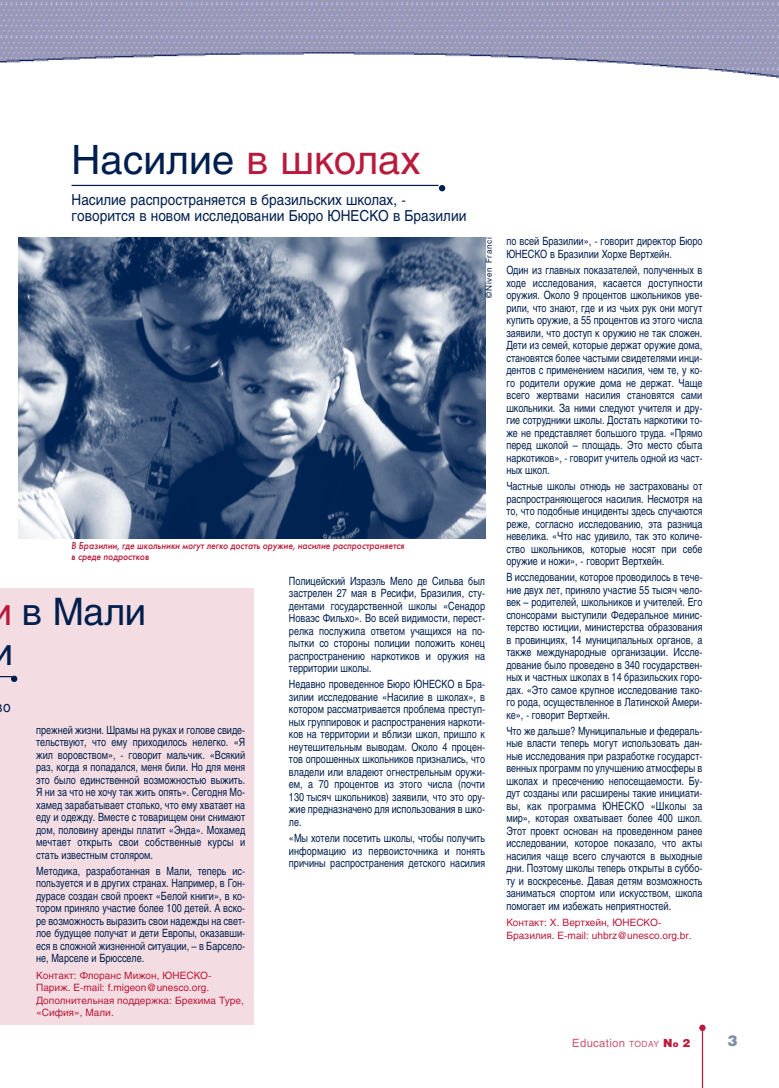
<style>
.page{position:relative;width:779px;height:1088px;background:#fff}
.page>*{position:absolute;margin:0;border:0;box-sizing:border-box;transform-origin:0 0}
.t1{font:40px "Helios";color:#001f4e}
.t2{font:37.5px/40px "Helios";color:#001f4e}
.t3{font:15px/16.2px "Helios";color:#001f4e;scale:.9 1}
.t4{font:900 15px "Helios";color:#808fa7}
.t5{font:11.25px/12.5px "Helios";color:#001f4e;text-align:justify;scale:.8 1}
.t6{font:11.25px "Helios";letter-spacing:.03em;color:#c8556d}
.t7{font:10px/12.5px "Helios";color:#b81b3b}
.t8{font:italic 10px/11.2px "Futura Futuris C";color:#b81b3b;scale:.92 1}
.t9{font:8.12px "Helios";letter-spacing:.085em;color:#001f4e}
.s1{color:#b81b3b}
.s2{font-size:8.5px}
.s3{font-weight:900;color:#b81b3b}
.s4{font-weight:900;font-size:8.75px;color:#b81b3b}
</style>
<div class="page">
<img style="left:18px;top:237px;width:467px;height:301px">
<div style="left:0;top:588px;width:253px;height:436px;background:#f4dde2"></div>
<div style="left:699px;top:1024px;width:6px;height:7px;background:#b81b3b;border-radius:50%"></div>
<hr style="left:702px;top:1027px;width:1px;height:60px;background:#b81b3b">
<img style="left:0;top:0;width:779px;height:5px">
<img style="left:0;top:5px;width:779px;height:74px">
<hr style="left:72px;top:185px;width:366px;height:1px;background:#001f4e">
<svg style="left:439px;top:185px;width:6px;height:6px"></svg>
<svg style="left:0;top:676px;width:12px;height:1px"></svg>
<div style="left:11px;top:675px;width:6px;height:7px;background:#001f4e;border-radius:50%"></div>
<h1 class="t1" style="left:72px;top:144px;width:351px">Насилие <span class="s1">в школах</span></h1>
<h3 class="t3" style="left:72px;top:193px;width:440px">Насилие распространяется в бразильских школах, - говорится в новом исследовании Бюро ЮНЕСКО в Бразилии</h3>
<p class="t9" style="left:486px;top:297px;width:62px;rotate:-90deg">©Niven Franci</p>
<p class="t8" style="left:72px;top:541px;width:363px">В Бразилии, где школьники могут легко достать оружие, насилие распространяется в среде подростков</p>
<h2 class="t2" style="left:-10px;top:595px;width:157px"><span class="s1">и</span> в Мали и</h2>
<h3 class="t3" style="left:3px;top:700px;width:10px">о</h3>
<p class="t5" style="left:36px;top:724px;width:263px">прежней жизни. Шрамы на руках и голове свиде&shy;тельствуют, что ему приходилось нелегко. «Я жил воровством», - говорит мальчик. «Всякий раз, когда я попадался, меня били. Но для меня это было единственной возможностью выжить.<br>Я ни за что не хочу так жить опять». Сегодня Мо&shy;хамед зарабатывает столько, что ему хватает на еду и одежду. Вместе с товарищем они снимают дом, половину аренды платит «Энда». Мохамед мечтает открыть свои собственные курсы и стать известным столяром.</p>
<p class="t5" style="left:36px;top:865px;width:263px">Методика, разработанная в Мали, теперь ис&shy;пользуется и в других странах. Например, в Гон&shy;дурасе создан свой проект «Белой книги», в ко&shy;тором приняло участие более 100 детей. А вско&shy;ре возможность выразить свои надежды на свет&shy;лое будущее получат и дети Европы, оказавши&shy;еся в сложной жизненной ситуации, – в Барсело&shy;не, Марселе и Брюсселе.</p>
<p class="t7" style="left:36px;top:969px;width:209px">Контакт: Флоранс Мижон, ЮНЕСКО-<br>Париж. E-mail: f.migeon@unesco.org.<br>Дополнительная поддержка: Брехима Туре, «Сифия», Мали.</p>
<p class="t5" style="left:289px;top:575px;width:247px">Полицейский Израэль Мело де Сильва был застрелен 27 мая в Ресифи, Бразилия, сту&shy;дентами государственной школы «Сенадор Новаэс Фильхо». Во всей видимости, перест&shy;релка послужила ответом учащихся на по&shy;пытки со стороны полиции положить конец распространению наркотиков и оружия на территории школы.</p>
<p class="t5" style="left:289px;top:679px;width:247px">Недавно проведенное Бюро ЮНЕСКО в Бра&shy;зилии исследование «Насилие в школах», в котором рассматривается проблема преступ&shy;ных группировок и распространения наркоти&shy;ков на территории и вблизи школ, пришло к неутешительным выводам. Около 4 процен&shy;тов опрошенных школьников признались, что владели или владеют огнестрельным оружи&shy;ем, а 70 процентов из этого числа (почти 130 тысяч школьников) заявили, что это ору&shy;жие предназначено для использования в шко&shy;ле.</p>
<p class="t5" style="left:289px;top:832px;width:247px">«Мы хотели посетить школы, чтобы получить информацию из первоисточника и понять причины распространения детского насилия</p>
<p class="t5" style="left:506px;top:236px;width:247px">по всей Бразилии», - говорит директор Бюро<br>ЮНЕСКО в Бразилии Хорхе Вертхейн.</p>
<p class="t5" style="left:506px;top:265px;width:247px">Один из главных показателей, полученных в ходе исследования, касается доступности оружия. Около 9 процентов школьников уве&shy;рили, что знают, где и из чьих рук они могут купить оружие, а 55 процентов из этого числа заявили, что доступ к оружию не так сложен.<br>Дети из семей, которые держат оружие дома, становятся более частыми свидетелями инци&shy;дентов с применением насилия, чем те, у ко&shy;го родители оружие дома не держат. Чаще всего жертвами насилия становятся сами школьники. За ними следуют учителя и дру&shy;гие сотрудники школы. Достать наркотики то&shy;же не представляет большого труда. «Прямо перед школой – площадь. Это место сбыта наркотиков», - говорит учитель одной из част&shy;ных школ.</p>
<p class="t5" style="left:506px;top:481px;width:247px">Частные школы отнюдь не застрахованы от распространяющегося насилия. Несмотря на то, что подобные инциденты здесь случаются реже, согласно исследованию, эта разница невелика. «Что нас удивило, так это количе&shy;ство школьников, которые носят при себе оружие и ножи», - говорит Вертхейн.</p>
<p class="t5" style="left:506px;top:572px;width:247px">В исследовании, которое проводилось в тече&shy;ние двух лет, приняло участие 55 тысяч чело&shy;век – родителей, школьников и учителей. Его спонсорами выступили Федеральное минис&shy;терство юстиции, министерства образования в провинциях, 14 муниципальных органов, а также международные организации. Иссле&shy;дование было проведено в 340 государствен&shy;ных и частных школах в 14 бразильских горо&shy;дах. «Это самое крупное исследование тако&shy;го рода, осуществленное в Латинской Амери&shy;ке», - говорит Вертхейн.</p>
<p class="t5" style="left:506px;top:725px;width:247px">Что же дальше? Муниципальные и федераль&shy;ные власти теперь могут использовать дан&shy;ные исследования при разработке государст&shy;венных программ по улучшению атмосферы в школах и пресечению непосещаемости. Бу&shy;дут созданы или расширены такие инициати&shy;вы, как программа ЮНЕСКО «Школы за мир», которая охватывает более 400 школ.<br>Этот проект основан на проведенном ранее исследовании, которое показало, что акты насилия чаще всего случаются в выходные дни. Поэтому школы теперь открыты в суббо&shy;ту и воскресенье. Давая детям возможность заниматься спортом или искусством, школа помогает им избежать неприятностей.</p>
<p class="t7" style="left:506px;top:917px;width:187px">Контакт: Х. Вертхейн, ЮНЕСКО-<br>Бразилия. E-mail: uhbrz@unesco.org.br.</p>
<p class="t6" style="left:572px;top:1038px;width:119px">Education <span class="s2">TODAY</span> <span class="s3">N</span><span class="s4">o</span> <span class="s3">2</span></p>
<h3 class="t4" style="left:727px;top:1034px;width:12px">3</h3>
</div>
